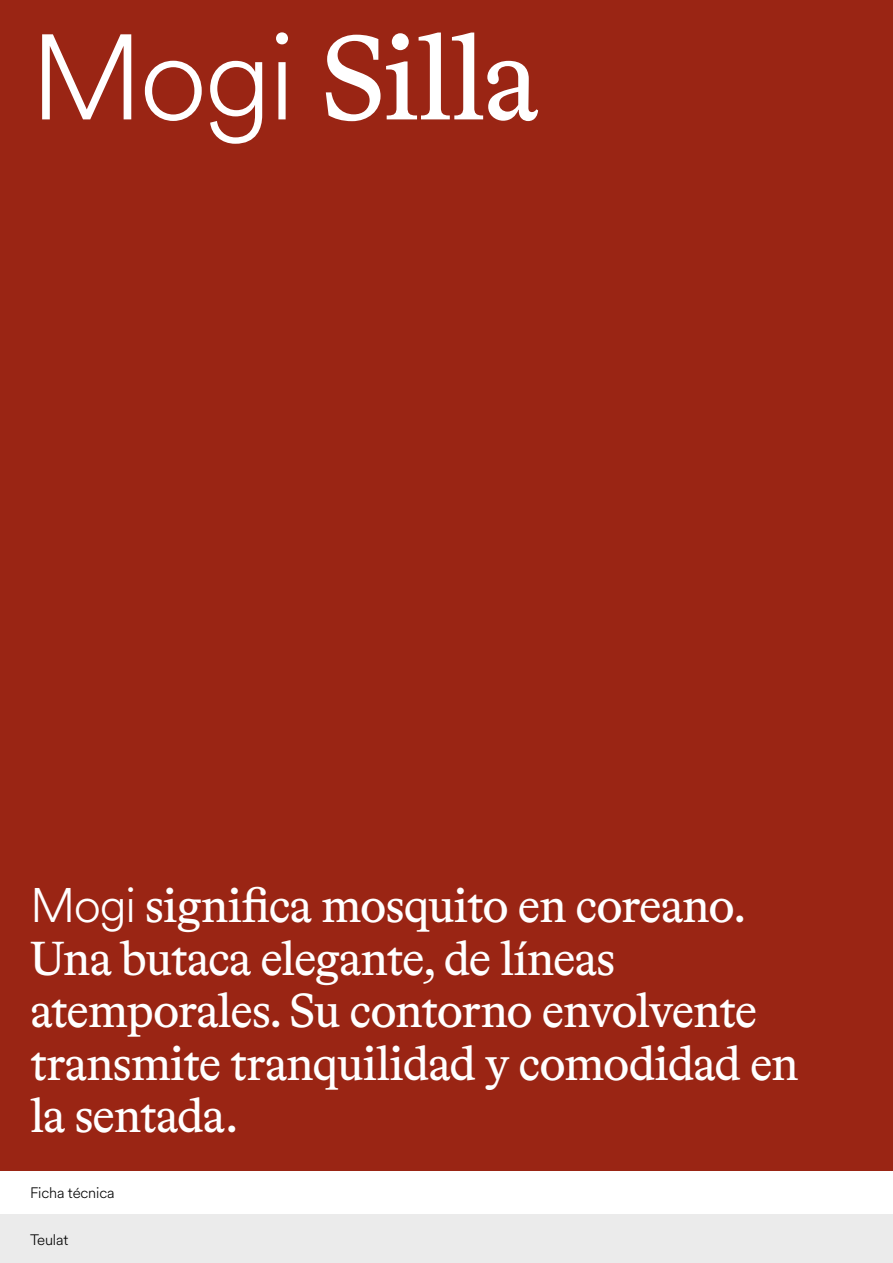
<style>
.page{position:relative;width:893px;height:1263px;background:#fff}
.page>*{position:absolute;margin:0;border:0;box-sizing:border-box;transform-origin:0 0}
.t1{font:120px "Bradford LL";letter-spacing:-.02em;color:#fff}
.t2{font:48px/52.5px "Bradford LL";letter-spacing:-.02em;color:#fff}
.t3{font:300 15px "Circular XX";letter-spacing:-.01em;color:#000}
.s1{font-family:"Circular XX";font-weight:300}
</style>
<div class="page">
<div style="left:0;top:0;width:893px;height:1170px;background:#9a2514"></div>
<div style="left:0;top:1215px;width:893px;height:48px;background:#ebebeb"></div>
<h1 class="t1" style="left:30px;top:-1px;width:510px"><span class="s1">Mogi</span> Silla</h1>
<p class="t2" style="left:30px;top:877px;width:770px"><span class="s1">Mogi</span> significa mosquito en coreano.<br>Una butaca elegante, de líneas atemporales. Su contorno envolvente transmite tranquilidad y comodidad en la sentada.</p>
<p class="t3" style="left:30px;top:1183px;width:86px">Ficha técnica</p>
<p class="t3" style="left:30px;top:1229px;width:40px">Teulat</p>
</div>
